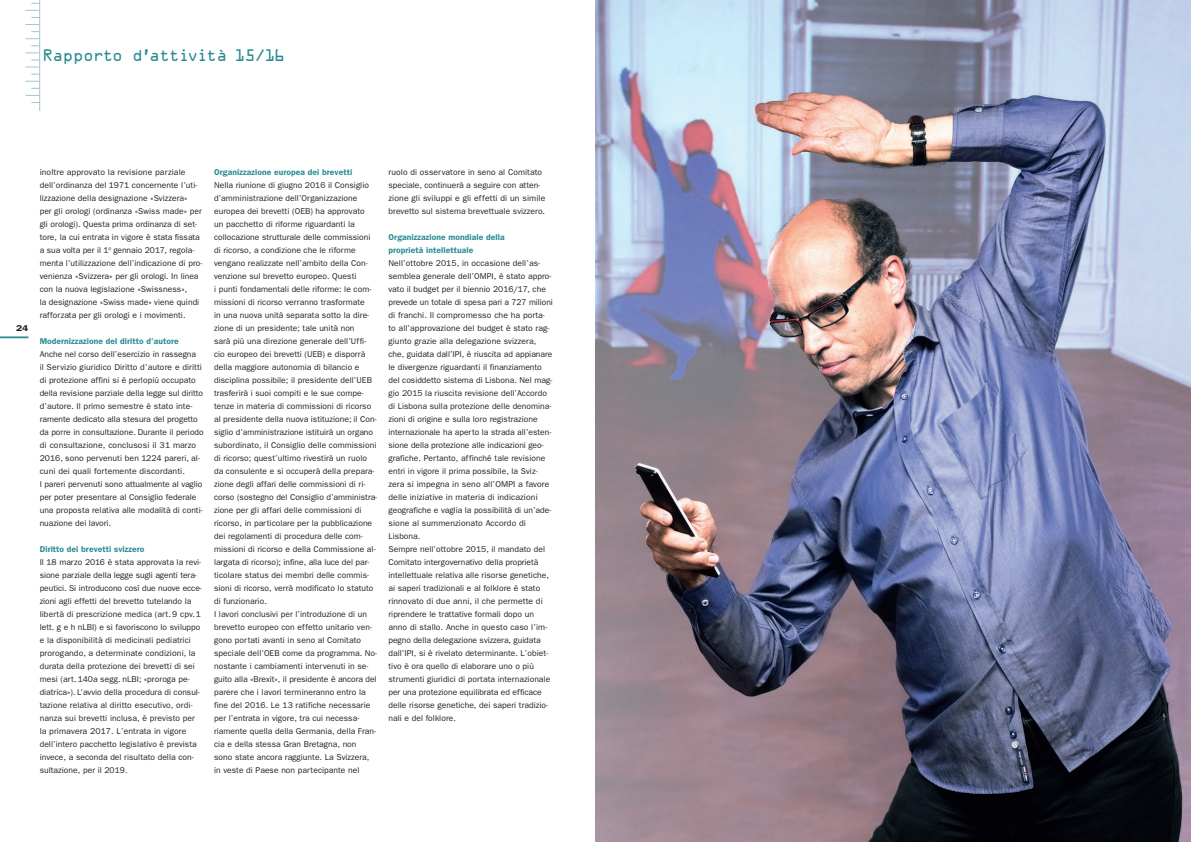
<style>
.page{position:relative;width:1191px;height:842px;background:#fff}
.page>*{position:absolute;margin:0;border:0;box-sizing:border-box;transform-origin:0 0}
.t1{font:15px "OCRA Alternate";letter-spacing:-.06em;color:#2a8c92}
.t2{font:8.5px/13px "Franklin Gothic";letter-spacing:.005em;color:#231f20}
.t3{font:600 8.5px/13px "Franklin Gothic";letter-spacing:.01em;color:#2a8c92}
.t4{font:600 8.5px "Franklin Gothic";color:#231f20;scale:1.2 1}
</style>
<div class="page">
<hr style="left:0;top:336px;width:28px;height:2px;background:#2a8c92">
<img style="left:595px;top:0;width:596px;height:842px">
<svg style="left:25px;top:38px;width:14px;height:1px"></svg>
<svg style="left:25px;top:24px;width:14px;height:1px"></svg>
<svg style="left:25px;top:10px;width:14px;height:1px"></svg>
<svg style="left:25px;top:67px;width:14px;height:1px"></svg>
<svg style="left:25px;top:81px;width:14px;height:1px"></svg>
<svg style="left:25px;top:95px;width:14px;height:1px"></svg>
<svg style="left:25px;top:46px;width:14px;height:7px"></svg>
<hr style="left:39px;top:0;width:1px;height:111px;background:#a3c7cc">
<h1 class="t1" style="left:43px;top:49px;width:244px">Rapporto d’attività 15/16</h1>
<p class="t4" style="left:16px;top:323px;width:12px">24</p>
<p class="t2" style="left:40px;top:165px;width:164px">inoltre approvato la revisione parziale dell’ordinanza del 1971 concernente l’uti&shy;lizzazione della designazione «Svizzera»<br>per gli orologi (ordinanza «Swiss made» per gli orologi). Questa prima ordinanza di set&shy;tore, la cui entrata in vigore è stata fissata a sua volta per il 1<sup>o</sup> gennaio 2017, regola&shy;menta l’utilizzazione dell’indicazione di pro&shy;venienza «Svizzera» per gli orologi. In linea con la nuova legislazione «Swissness»,<br>la designazione «Swiss made» viene quindi rafforzata per gli orologi e i movimenti.</p>
<p class="t3" style="left:40px;top:334px;width:140px">Modernizzazione del diritto d’autore</p>
<p class="t2" style="left:40px;top:347px;width:165px">Anche nel corso dell’esercizio in rassegna<br>il Servizio giuridico Diritto d’autore e diritti di protezione affini si è perlopiù occupato della revisione parziale della legge sul diritto d’autore. Il primo semestre è stato inte&shy;ramente dedicato alla stesura del progetto da porre in consultazione. Durante il periodo di consultazione, conclusosi il 31 marzo 2016, sono pervenuti ben 1224 pareri, al&shy;cuni dei quali fortemente discordanti.<br>I pareri pervenuti sono attualmente al vaglio per poter presentare al Consiglio federale una proposta relativa alle modalità di conti&shy;nuazione dei lavori.</p>
<p class="t3" style="left:40px;top:542px;width:106px">Diritto dei brevetti svizzero</p>
<p class="t2" style="left:40px;top:555px;width:164px">Il 18 marzo 2016 è stata approvata la revi&shy;sione parziale della legge sugli agenti tera&shy;peutici. Si introducono così due nuove ecce&shy;zioni agli effetti del brevetto tutelando la libertà di prescrizione medica (art. 9 cpv. 1 lett. g e h nLBI) e si favoriscono lo sviluppo e la disponibilità di medicinali pediatrici prorogando, a determinate condizioni, la durata della protezione dei brevetti di sei mesi (art. 140a segg. nLBI; «proroga pe&shy;diatrica»). L’avvio della procedura di consul&shy;tazione relativa al diritto esecutivo, ordi&shy;nanza sui brevetti inclusa, è previsto per la primavera 2017. L’entrata in vigore dell’intero pacchetto legislativo è prevista invece, a seconda del risultato della con&shy;sultazione, per il 2019.</p>
<p class="t3" style="left:214px;top:165px;width:140px">Organizzazione europea dei brevetti</p>
<p class="t2" style="left:214px;top:178px;width:165px">Nella riunione di giugno 2016 il Consiglio d’amministrazione dell’Organizzazione europea dei brevetti (OEB) ha approvato<br>un pacchetto di riforme riguardanti la collocazione strutturale delle commissioni di ricorso, a condizione che le riforme vengano realizzate nell’ambito della Con&shy;venzione sul brevetto europeo. Questi<br>i punti fondamentali delle riforme: le com&shy;missioni di ricorso verranno trasformate<br>in una nuova unità separata sotto la dire&shy;zione di un presidente; tale unità non<br>sarà più una direzione generale dell’Uffi&shy;cio europeo dei brevetti (UEB) e disporrà della maggiore autonomia di bilancio e disciplina possibile; il presidente dell’UEB trasferirà i suoi compiti e le sue compe&shy;tenze in materia di commissioni di ricorso al presidente della nuova istituzione; il Con&shy;siglio d’amministrazione istituirà un organo subordinato, il Consiglio delle commissioni di ricorso; quest’ultimo rivestirà un ruolo da consulente e si occuperà della prepara&shy;zione degli affari delle commissioni di ri&shy;corso (sostegno del Consiglio d’amministra&shy;zione per gli affari delle commissioni di ricorso, in particolare per la pubblicazione dei regolamenti di procedura delle com&shy;missioni di ricorso e della Commissione al&shy;largata di ricorso); infine, alla luce del par&shy;ticolare status dei membri delle commis&shy;sioni di ricorso, verrà modificato lo statuto di funzionario.<br>I lavori conclusivi per l’introduzione di un brevetto europeo con effetto unitario ven&shy;gono portati avanti in seno al Comitato speciale dell’OEB come da programma. No&shy;nostante i cambiamenti intervenuti in se&shy;guito alla «Brexit», il presidente è ancora del parere che i lavori termineranno entro la fine del 2016. Le 13 ratifiche necessarie per l’entrata in vigore, tra cui necessa&shy;riamente quella della Germania, della Fran&shy;cia e della stessa Gran Bretagna, non<br>sono state ancora raggiunte. La Svizzera, in veste di Paese non partecipante nel</p>
<p class="t2" style="left:388px;top:165px;width:158px">ruolo di osservatore in seno al Comitato speciale, continuerà a seguire con atten&shy;zione gli sviluppi e gli effetti di un simile brevetto sul sistema brevettuale svizzero.</p>
<p class="t3" style="left:388px;top:230px;width:118px">Organizzazione mondiale della proprietà intellettuale</p>
<p class="t2" style="left:388px;top:256px;width:166px">Nell’ottobre 2015, in occasione dell’as&shy;semblea generale dell’OMPI, è stato appro&shy;vato il budget per il biennio 2016/17, che prevede un totale di spesa pari a 727 milioni di franchi. Il compromesso che ha porta&shy;to all’approvazione del budget è stato rag&shy;giunto grazie alla delegazione svizzera, che, guidata dall’IPI, è riuscita ad appianare le divergenze riguardanti il finanziamento del cosiddetto sistema di Lisbona. Nel mag&shy;gio 2015 la riuscita revisione dell’Accordo di Lisbona sulla protezione delle denomina&shy;zioni di origine e sulla loro registrazione internazionale ha aperto la strada all’esten&shy;sione della protezione alle indicazioni geo&shy;grafiche. Pertanto, affinché tale revisione entri in vigore il prima possibile, la Sviz&shy;zera si impegna in seno all’OMPI a favore delle iniziative in materia di indicazioni geografiche e vaglia la possibilità di un’ade&shy;sione al summenzionato Accordo di Lisbona.<br>Sempre nell’ottobre 2015, il mandato del Comitato intergovernativo della proprietà intellettuale relativa alle risorse genetiche, ai saperi tradizionali e al folklore è stato rinnovato di due anni, il che permette di riprendere le trattative formali dopo un anno di stallo. Anche in questo caso l’im&shy;pegno della delegazione svizzera, guidata dall’IPI, si è rivelato determinante. L’obiet&shy;tivo è ora quello di elaborare uno o più strumenti giuridici di portata internazionale per una protezione equilibrata ed efficace delle risorse genetiche, dei saperi tradizio&shy;nali e del folklore.</p>
</div>
